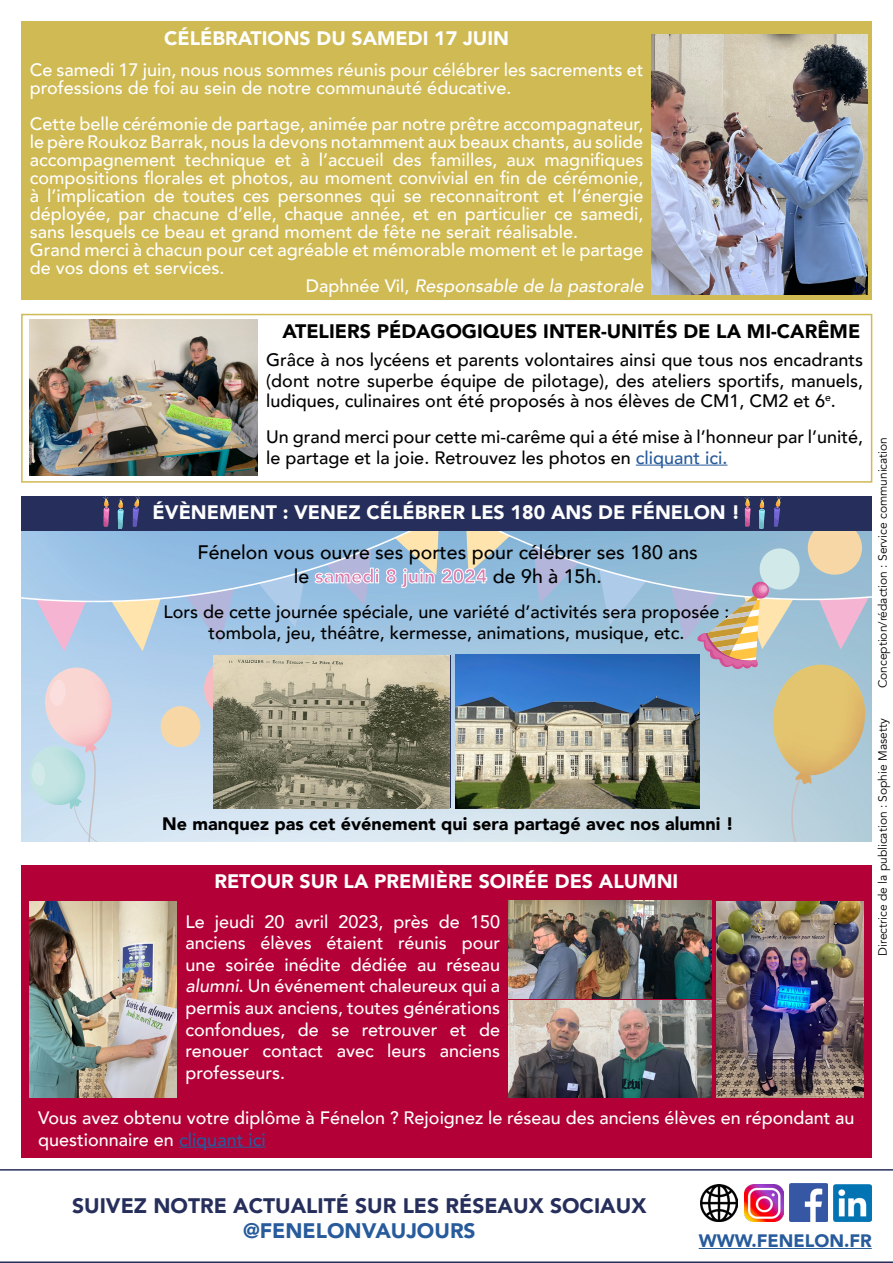
<style>
.page{position:relative;width:893px;height:1263px;background:#fff}
.page>*{position:absolute;margin:0;border:0;box-sizing:border-box;transform-origin:0 0}
.t1{font:900 21px "Avenir";color:#262f5b}
.t2{font:900 21px "Avenir";color:#275b9b}
.t3{font:900 19.5px "Avenir";color:#fff}
.t4{font:500 19.5px/23.4px "Avenir";color:#000;text-align:center}
.t5{font:900 19.5px "Avenir";color:#020203}
.t6{font:500 18px/21.6px "Avenir";color:#fff}
.t7{font:500 18px/20.2px "Avenir";color:#020203;text-align:justify}
.t8{font:500 18px/21.6px "Avenir";color:#000;text-align:center}
.t9{font:900 18px "Avenir";color:#000}
.t10{font:italic 500 18px "Avenir";color:#fff}
.t11{font:900 18px "Avenir";color:#275b9b}
.t12{font:12px "Avenir";color:#020203}
.s1{font-style:normal}
.s2{color:#275b9b}
.s3{font-weight:900;color:#e080b2}
.s4{font-style:italic}
</style>
<div class="page">
<img style="left:21px;top:616px;width:851px;height:225px">
<svg style="left:21px;top:531px;width:560px;height:87px;background:#94bee3"></svg>
<svg style="left:599px;top:616px;width:47px;height:9px"></svg>
<svg style="left:324px;top:531px;width:548px;height:85px;background:#9dbfd9"></svg>
<svg style="left:29px;top:571px;width:277px;height:270px;background:#c1d3e6"></svg>
<div style="left:21px;top:496px;width:851px;height:35px;background:#262f5b"></div>
<img style="left:213px;top:656px;width:237px;height:152px">
<img style="left:455px;top:655px;width:216px;height:154px">
<svg style="left:0;top:1169px;width:893px;height:94px"></svg>
<div style="left:21px;top:314px;width:851px;height:169px;border:2px solid #cfba54"></div>
<hr style="left:636px;top:465px;width:91px;height:1px;background:#275b9b">
<img style="left:30px;top:319px;width:228px;height:156px">
<div style="left:21px;top:21px;width:851px;height:279px;background:#cfba54"></div>
<img style="left:652px;top:34px;width:215px;height:261px">
<hr style="left:699px;top:1248px;width:173px;height:1px;background:#275b9b">
<img style="left:744px;top:1184px;width:39px;height:37px">
<img style="left:789px;top:1184px;width:39px;height:37px">
<img style="left:700px;top:1184px;width:38px;height:37px">
<img style="left:834px;top:1184px;width:37px;height:37px">
<div style="left:21px;top:865px;width:851px;height:292px;background:#b30036"></div>
<img style="left:30px;top:901px;width:147px;height:197px">
<img style="left:509px;top:901px;width:203px;height:97px">
<hr style="left:179px;top:1147px;width:87px;height:1px;background:#275b9b">
<img style="left:716px;top:901px;width:148px;height:197px">
<img style="left:509px;top:1000px;width:203px;height:98px">
<svg style="left:103px;top:496px;width:6px;height:30px"></svg>
<svg style="left:133px;top:496px;width:7px;height:31px"></svg>
<svg style="left:118px;top:498px;width:6px;height:31px"></svg>
<svg style="left:671px;top:496px;width:198px;height:345px;background:#a6b2b5"></svg>
<p class="t3" style="left:164px;top:22px;width:346px">CÉLÉBRATIONS DU SAMEDI 17 JUIN</p>
<p class="t6" style="left:30px;top:59px;width:615px;line-height:18px">Ce samedi 17 juin, nous nous sommes réunis pour célébrer les sacrements et professions de foi au sein de notre communauté éducative.</p>
<p class="t6" style="left:30px;top:111px;width:615px">Cette belle cérémonie de partage, animée par notre prêtre accompagnateur,</p>
<p class="t6" style="left:30px;top:129px;width:615px">le père Roukoz Barrak, nous la devons notamment aux beaux chants, au solide</p>
<p class="t6" style="left:30px;top:147px;width:615px">accompagnement technique et à l’accueil des familles, aux magnifiques</p>
<p class="t6" style="left:30px;top:165px;width:615px">compositions florales et photos, au moment convivial en fin de cérémonie,</p>
<p class="t6" style="left:30px;top:183px;width:615px">à l’implication de toutes ces personnes qui se reconnaitront et l’énergie</p>
<p class="t6" style="left:30px;top:201px;width:615px">déployée, par chacune d’elle, chaque année, et en particulier ce samedi,</p>
<p class="t6" style="left:30px;top:219px;width:550px">sans lesquels ce beau et grand moment de fête ne serait réalisable.</p>
<p class="t6" style="left:30px;top:237px;width:615px">Grand merci à chacun pour cet agréable et mémorable moment et le partage</p>
<p class="t6" style="left:30px;top:255px;width:196px">de vos dons et services.</p>
<p class="t10" style="left:306px;top:275px;width:339px"><span class="s1">Daphnée Vil,</span> Responsable de la pastorale</p>
<p class="t5" style="left:282px;top:314px;width:579px">ATELIERS PÉDAGOGIQUES INTER-UNITÉS DE LA MI-CARÊME</p>
<p class="t7" style="left:266px;top:349px;width:598px">Grâce à nos lycéens et parents volontaires ainsi que tous nos encadrants (dont notre superbe équipe de pilotage), des ateliers sportifs, manuels, ludiques, culinaires ont été proposés à nos élèves de CM1, CM2 et 6<sup>e</sup>.</p>
<p class="t7" style="left:266px;top:425px;width:598px;line-height:21px">Un grand merci pour cette mi-carême qui a été mise à l’honneur par l’unité, le partage et la joie. Retrouvez les photos en <span class="s2">cliquant ici.</span></p>
<p class="t3" style="left:153px;top:496px;width:589px">ÉVÈNEMENT : VENEZ CÉLÉBRER LES 180 ANS DE FÉNELON !</p>
<p class="t4" style="left:197px;top:540px;width:502px">Fénelon vous ouvre ses portes pour célébrer ses 180 ans le <span class="s3">samedi 8 juin 2024</span> de 9h à 15h.</p>
<p class="t8" style="left:163px;top:600px;width:567px">Lors de cette journée spéciale, une variété d’activités sera proposée : tombola, jeu, théâtre, kermesse, animations, musique, etc.</p>
<p class="t9" style="left:162px;top:809px;width:573px">Ne manquez pas cet événement qui sera partagé avec nos alumni !</p>
<p class="t3" style="left:214px;top:865px;width:465px">RETOUR SUR LA PREMIÈRE SOIRÉE DES ALUMNI</p>
<p class="t6" style="left:185px;top:909px;width:316px;text-align:justify">Le jeudi 20 avril 2023, près de 150 anciens élèves étaient réunis pour une soirée inédite dédiée au réseau <span class="s4">alumni</span>. Un événement chaleureux qui a permis aux anciens, toutes générations confondues, de se retrouver et de renouer contact avec leurs anciens professeurs.</p>
<p class="t6" style="left:38px;top:1106px;width:818px">Vous avez obtenu votre diplôme à Fénelon ? Rejoignez le réseau des anciens élèves en répondant au questionnaire en <span class="s2">cliquant ici</span></p>
<p class="t12" style="left:876px;top:688px;width:253px;rotate:-90deg">Conception/rédaction : Service communication</p>
<p class="t12" style="left:876px;top:956px;width:239px;rotate:-90deg">Directrice de la publication : Sophie Masetty</p>
<p class="t1" style="left:72px;top:1188px;width:576px">SUIVEZ NOTRE ACTUALITÉ SUR LES RÉSEAUX SOCIAUX</p>
<p class="t2" style="left:243px;top:1213px;width:234px">@FENELONVAUJOURS</p>
<p class="t11" style="left:699px;top:1225px;width:174px">WWW.FENELON.FR</p>
</div>
